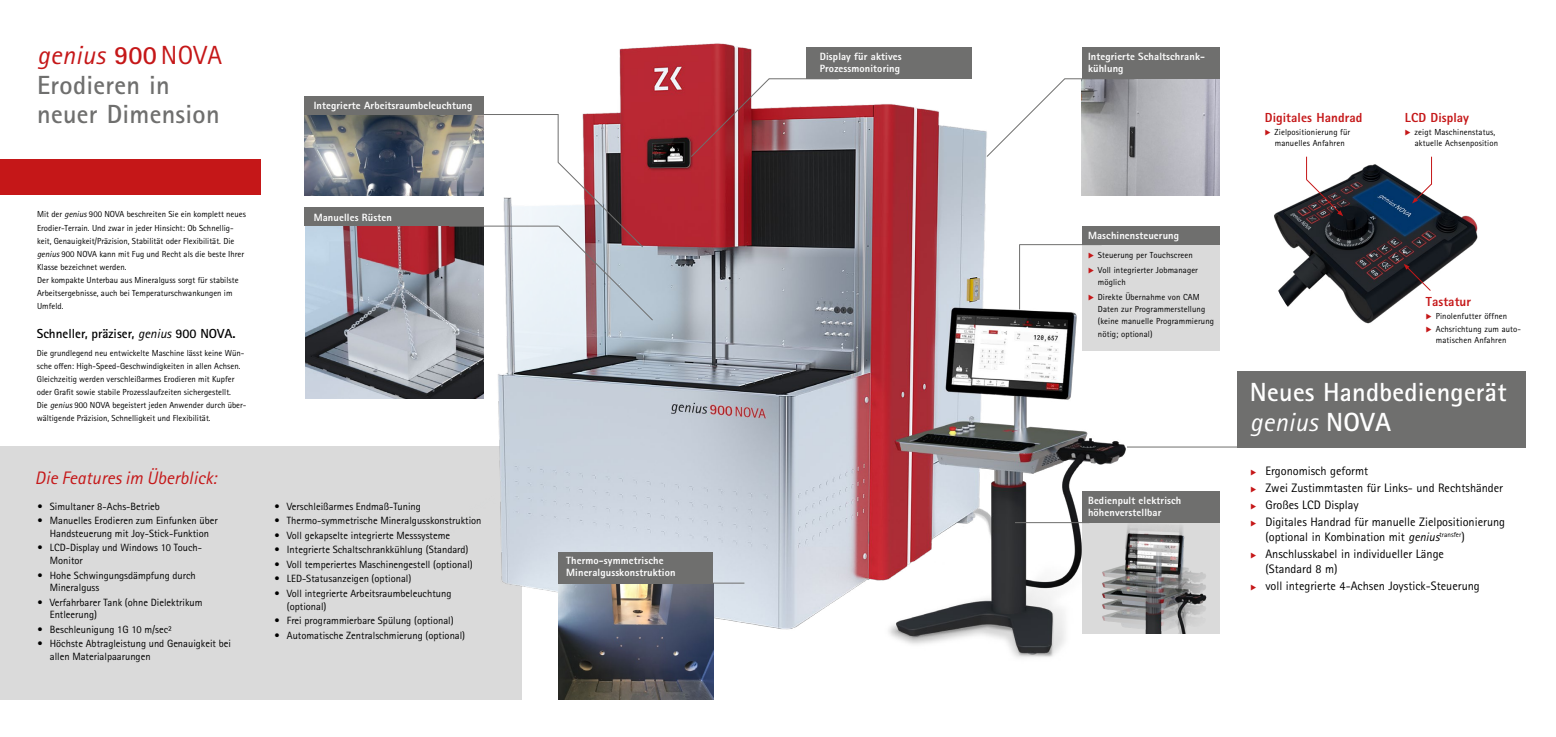
<style>
.page{position:relative;width:1556px;height:737px;background:#fff}
.page>*{position:absolute;margin:0;border:0;box-sizing:border-box;transform-origin:0 0}
.t1{font:700 26.25px/29.3px "Rotis Sans Serif Pro";letter-spacing:.01em;color:#6f6f6e}
.t2{font:700 26.25px/29.8px "Rotis Sans Serif Pro";letter-spacing:.01em;color:#fff}
.t3{font:italic 18.11px "Rotis Sans Serif Pro";color:#c51718}
.t4{font:800 13.12px "Rotis Sans Serif Pro";letter-spacing:.005em;color:#c51718}
.t5{font:700 13.12px "Rotis Sans Serif Pro";color:#000}
.t6{font:12.25px/14.7px "Rotis Sans Serif Pro";color:#000}
.t7{font:10.5px/12.6px "Rotis Sans Serif Pro";color:#000}
.t8{font:800 10.5px/12.2px "Rotis Sans Serif Pro";letter-spacing:.01em;color:#fff}
.t9{font:8.75px/13.1px "Rotis Sans Serif Pro";color:#000}
.s1{font-weight:400;font-style:italic;color:#c51718}
.s2{color:#c51718}
.s3{font-weight:400;color:#c51718}
.s4{font-style:italic}
.s5{font-weight:400;font-style:italic}
</style>
<div class="page">
<div style="left:0;top:446px;width:521px;height:253px;background:#dadada"></div>
<div style="left:0;top:159px;width:260px;height:36px;background:#c51718"></div>
<img style="left:305px;top:226px;width:125px;height:172px">
<img style="left:305px;top:115px;width:125px;height:80px">
<img style="left:1174px;top:79px;width:45px;height:116px">
<img style="left:1274px;top:156px;width:204px;height:168px">
<svg style="left:1304px;top:157px;width:38px;height:59px"></svg>
<svg style="left:1411px;top:157px;width:21px;height:46px"></svg>
<svg style="left:1403px;top:264px;width:28px;height:28px"></svg>
<div style="left:1237px;top:371px;width:288px;height:76px;background:#6f6f6e"></div>
<img style="left:430px;top:43px;width:744px;height:650px">
<img style="left:558px;top:583px;width:155px;height:116px">
<img style="left:1081px;top:523px;width:138px;height:110px">
<div style="left:1081px;top:226px;width:138px;height:19px;background:#6f6f6e"></div>
<div style="left:1081px;top:245px;width:138px;height:105px;background:#dadada"></div>
<div style="left:305px;top:207px;width:179px;height:19px;background:#6f6f6e"></div>
<div style="left:305px;top:96px;width:179px;height:19px;background:#6f6f6e"></div>
<div style="left:806px;top:47px;width:165px;height:32px;background:#6f6f6e"></div>
<div style="left:558px;top:551px;width:155px;height:32px;background:#6f6f6e"></div>
<div style="left:1081px;top:491px;width:138px;height:32px;background:#6f6f6e"></div>
<div style="left:1081px;top:47px;width:138px;height:32px;background:#6f6f6e"></div>
<hr style="left:449px;top:114px;width:109px;height:1px;background:#6f6f6e">
<hr style="left:558px;top:114px;width:1px;height:48px;background:#6f6f6e">
<hr style="left:449px;top:226px;width:109px;height:1px;background:#6f6f6e">
<hr style="left:769px;top:79px;width:69px;height:1px;background:#6f6f6e">
<hr style="left:1064px;top:79px;width:70px;height:1px;background:#6f6f6e">
<svg style="left:690px;top:78px;width:79px;height:79px;background:#af4149"></svg>
<svg style="left:986px;top:78px;width:79px;height:79px"></svg>
<svg style="left:557px;top:162px;width:96px;height:159px;background:#b79da6"></svg>
<hr style="left:1019px;top:244px;width:1px;height:65px;background:#6f6f6e">
<hr style="left:1019px;top:244px;width:82px;height:1px;background:#6f6f6e">
<hr style="left:1126px;top:447px;width:138px;height:1px;background:#6f6f6e">
<hr style="left:1014px;top:522px;width:75px;height:1px;background:#6f6f6e">
<hr style="left:670px;top:583px;width:74px;height:1px;background:#6f6f6e">
<h1 class="t1" style="left:37px;top:41px;width:186px"><span class="s1">genius</span> <span class="s2">900</span><span class="s3">NOVA<br></span>Erodieren in neuer Dimension</h1>
<p class="t8" style="left:314px;top:99px;width:160px">Integrierte Arbeitsraumbeleuchtung</p>
<p class="t9" style="left:37px;top:208px;width:210px">Mit der <span class="s4">genius</span> 900 NOVA beschreiten Sie ein komplett neues Erodier-Terrain. Und zwar in jeder Hinsicht: Ob Schnellig&shy;keit, Genauigkeit/Präzision, Stabilität oder Flexibilität. Die <span class="s4">genius</span> 900 NOVA kann mit Fug und Recht als die beste Ihrer Klasse bezeichnet werden.<br>Der kompakte Unterbau aus Mineralguss sorgt für stabilste Arbeitsergebnisse, auch bei Temperaturschwankungen im Umfeld.</p>
<h3 class="t5" style="left:37px;top:325px;width:200px">Schneller, präziser, <span class="s5">genius</span> 900 NOVA.</h3>
<p class="t9" style="left:37px;top:346px;width:211px">Die grundlegend neu entwickelte Maschine lässt keine Wün&shy;sche offen: High-Speed-Geschwindigkeiten in allen Achsen.<br>Gleichzeitig werden verschleißarmes Erodieren mit Kupfer oder Grafit sowie stabile Prozesslaufzeiten sichergestellt.<br>Die <span class="s4">genius</span> 900 NOVA begeistert jeden Anwender durch über&shy;wältigende Präzision, Schnelligkeit und Flexibilität.</p>
<h2 class="t3" style="left:35px;top:467px;width:183px">Die Features im Überblick:</h2>
<p class="t7" style="left:37px;top:500px;width:124px">• Simultaner 8-Achs-Betrieb</p>
<p class="t7" style="left:37px;top:514px;width:182px;text-align:center">• Manuelles Erodieren zum Einfunken über<br>Handsteuerung mit Joy-Stick-Funktion</p>
<p class="t7" style="left:50px;top:541px;width:154px;text-indent:-12px">• LCD-Display und Windows 10 Touch-<br>Monitor</p>
<p class="t7" style="left:50px;top:569px;width:147px;text-indent:-12px">• Hohe Schwingungsdämpfung durch<br>Mineralguss</p>
<p class="t7" style="left:50px;top:596px;width:154px;text-indent:-12px">• Verfahrbarer Tank (ohne Dielektrikum<br>Entleerung)</p>
<p class="t7" style="left:37px;top:623px;width:136px">• Beschleunigung 1G 10 m/sec²</p>
<p class="t7" style="left:50px;top:637px;width:183px;text-indent:-12px">• Höchste Abtragleistung und Genauigkeit bei allen Materialpaarungen</p>
<p class="t8" style="left:314px;top:211px;width:79px">Manuelles Rüsten</p>
<p class="t7" style="left:274px;top:500px;width:148px">• Verschleißarmes Endmaß-Tuning</p>
<p class="t7" style="left:274px;top:514px;width:208px">• Thermo-symmetrische Mineralgusskonstruktion</p>
<p class="t7" style="left:274px;top:529px;width:177px">• Voll gekapselte integrierte Messsysteme</p>
<p class="t7" style="left:274px;top:543px;width:195px">• Integrierte Schaltschrankkühlung (Standard)</p>
<p class="t7" style="left:274px;top:558px;width:200px">• Voll temperiertes Maschinengestell (optional)</p>
<p class="t7" style="left:274px;top:572px;width:138px">• LED-Statusanzeigen (optional)</p>
<p class="t7" style="left:287px;top:587px;width:166px;text-indent:-12px">• Voll integrierte Arbeitsraumbeleuchtung (optional)</p>
<p class="t7" style="left:274px;top:614px;width:181px">• Frei programmierbare Spülung (optional)</p>
<p class="t7" style="left:274px;top:629px;width:192px">• Automatische Zentralschmierung (optional)</p>
<p class="t8" style="left:566px;top:554px;width:111px">Thermo-symmetrische<br>Mineralgusskonstruktion</p>
<p class="t8" style="left:819px;top:50px;width:83px">Display für aktives<br>Prozessmonitoring</p>
<p class="t8" style="left:1087px;top:50px;width:117px">Integrierte Schaltschrank&shy;kühlung</p>
<p class="t8" style="left:1087px;top:229px;width:93px">Maschinensteuerung</p>
<p class="t9" style="left:1087px;top:249px;width:106px"><span class="s2">◆</span> Steuerung per Touchscreen</p>
<p class="t9" style="left:1097px;top:264px;width:102px;line-height:12.2px;text-indent:-10px"><span class="s2">◆</span> Voll integrierter Jobmanager möglich</p>
<p class="t9" style="left:1097px;top:291px;width:118px;line-height:12.2px;text-indent:-10px"><span class="s2">◆</span> Direkte Übernahme von CAM<br>Daten zur Programmerstellung (keine manuelle Programmierung nötig; optional)</p>
<p class="t8" style="left:1087px;top:494px;width:95px">Bedienpult elektrisch höhenverstellbar</p>
<h3 class="t4" style="left:1264px;top:109px;width:99px">Digitales Handrad</h3>
<p class="t9" style="left:1264px;top:127px;width:87px;line-height:10.5px;text-align:center"><span class="s2">◆</span> Zielpositionierung für manuelles Anfahren</p>
<h3 class="t4" style="left:1404px;top:109px;width:66px">LCD Display</h3>
<p class="t9" style="left:1414px;top:127px;width:85px;line-height:10.5px;text-indent:-10px"><span class="s2">◆</span> zeigt Maschinenstatus, aktuelle Achsenposition</p>
<h3 class="t4" style="left:1425px;top:294px;width:47px">Tastatur</h3>
<p class="t9" style="left:1425px;top:310px;width:83px"><span class="s2">◆</span> Pinolenfutter öffnen</p>
<p class="t9" style="left:1425px;top:324px;width:97px;line-height:10.5px;text-align:center"><span class="s2">◆</span> Achsrichtung zum auto&shy;matischen Anfahren</p>
<h1 class="t2" style="left:1249px;top:377px;width:258px">Neues Handbediengerät <span class="s5">genius</span> NOVA</h1>
<h3 class="t6" style="left:1250px;top:463px;width:119px"><span class="s2">◆</span> Ergonomisch geformt</h3>
<h3 class="t6" style="left:1250px;top:480px;width:254px"><span class="s2">◆</span> Zwei Zustimmtasten für Links- und Rechtshänder</h3>
<h3 class="t6" style="left:1250px;top:497px;width:110px"><span class="s2">◆</span> Großes LCD Display</h3>
<h3 class="t6" style="left:1265px;top:515px;width:241px;text-indent:-15px"><span class="s2">◆</span> Digitales Handrad für manuelle Zielpositionierung (optional in Kombination mit <span class="s4">genius</span><sup>transfer</sup>)</h3>
<h3 class="t6" style="left:1265px;top:546px;width:180px;text-indent:-15px"><span class="s2">◆</span> Anschlusskabel in individueller Länge (Standard 8 m)</h3>
<h3 class="t6" style="left:1250px;top:578px;width:231px"><span class="s2">◆</span> voll integrierte 4-Achsen Joystick-Steuerung</h3>
</div>
